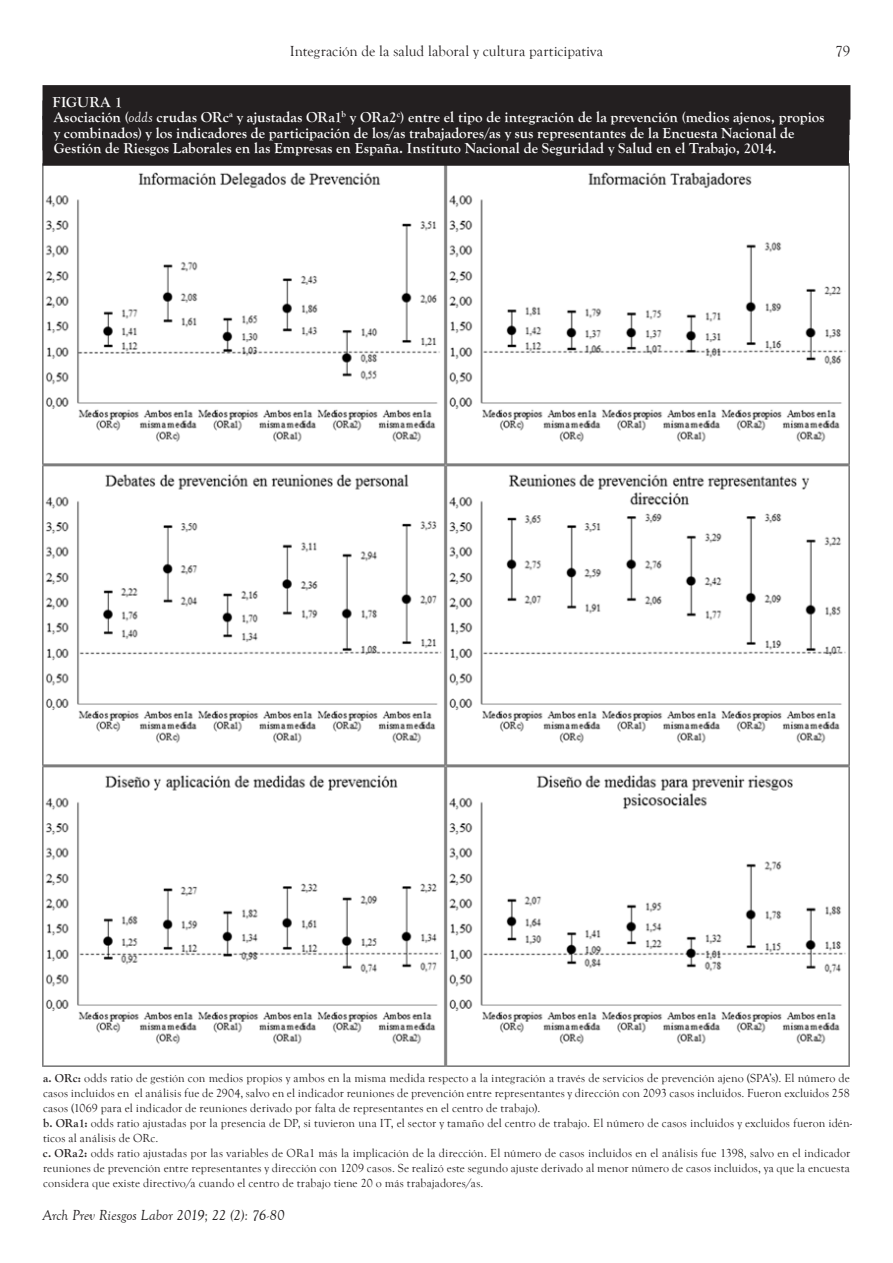
<style>
.page{position:relative;width:893px;height:1263px;background:#fff}
.page>*{position:absolute;margin:0;border:0;box-sizing:border-box;transform-origin:0 0}
.t1{font:700 15px/15.3px "Goudy Old Style T";letter-spacing:.005em;color:#fff}
.t2{font:15px "Goudy Old Style T";letter-spacing:.005em;color:#231f20}
.t3{font:italic 15px "Goudy Old Style T";color:#231f20}
.t4{font:12px/15px "Goudy Old Style T";letter-spacing:.01em;color:#231f20}
.s1{font-weight:400;font-style:italic}
.s2{font-weight:700}
</style>
<div class="page">
<img style="left:43px;top:164px;width:807px;height:902px">
<div style="left:43px;top:85px;width:807px;height:35px;background:#231f20"></div>
<div style="left:43px;top:116px;width:806px;height:34px;background:#231f20"></div>
<div style="left:43px;top:131px;width:806px;height:35px;background:#231f20"></div>
<p class="t2" style="left:290px;top:43px;width:315px">Integración de la salud laboral y cultura participativa</p>
<p class="t1" style="left:53px;top:95px;width:773px">FIGURA 1<br>Asociación (<span class="s1">odds</span> crudas ORc<sup>a</sup> y ajustadas ORa1<sup>b</sup> y ORa2<sup>c</sup>) entre el tipo de integración de la prevención (medios ajenos, propios y combinados) y los indicadores de participación de los/as trabajadores/as y sus representantes de la Encuesta Nacional de Gestión de Riesgos Laborales en las Empresas en España. Instituto Nacional de Seguridad y Salud en el Trabajo, 2014.</p>
<p class="t2" style="left:835px;top:43px;width:16px">79</p>
<p class="t4" style="left:43px;top:1071px;width:811px"><span class="s2">a. ORc:</span> odds ratio de gestión con medios propios y ambos en la misma medida respecto a la integración a través de servicios de prevención ajeno (SPA’s). El número de casos incluidos en el análisis fue de 2904, salvo en el indicador reuniones de prevención entre representantes y dirección con 2093 casos incluidos. Fueron excluidos 258 casos (1069 para el indicador de reuniones derivado por falta de representantes en el centro de trabajo).<br><span class="s2">b. ORa1:</span> odds ratio ajustadas por la presencia de DP, si tuvieron una IT, el sector y tamaño del centro de trabajo. El número de casos incluidos y excluidos fueron idén&shy;ticos al análisis de ORc.<br><span class="s2">c. ORa2:</span> odds ratio ajustadas por las variables de ORa1 más la implicación de la dirección. El número de casos incluidos en el análisis fue 1398, salvo en el indicador reuniones de prevención entre representantes y dirección con 1209 casos. Se realizó este segundo ajuste derivado al menor número de casos incluidos, ya que la encuesta considera que existe directivo/a cuando el centro de trabajo tiene 20 o más trabajadores/as.</p>
<p class="t3" style="left:43px;top:1207px;width:244px">Arch Prev Riesgos Labor 2019; 22 (2): 76-80</p>
</div>
